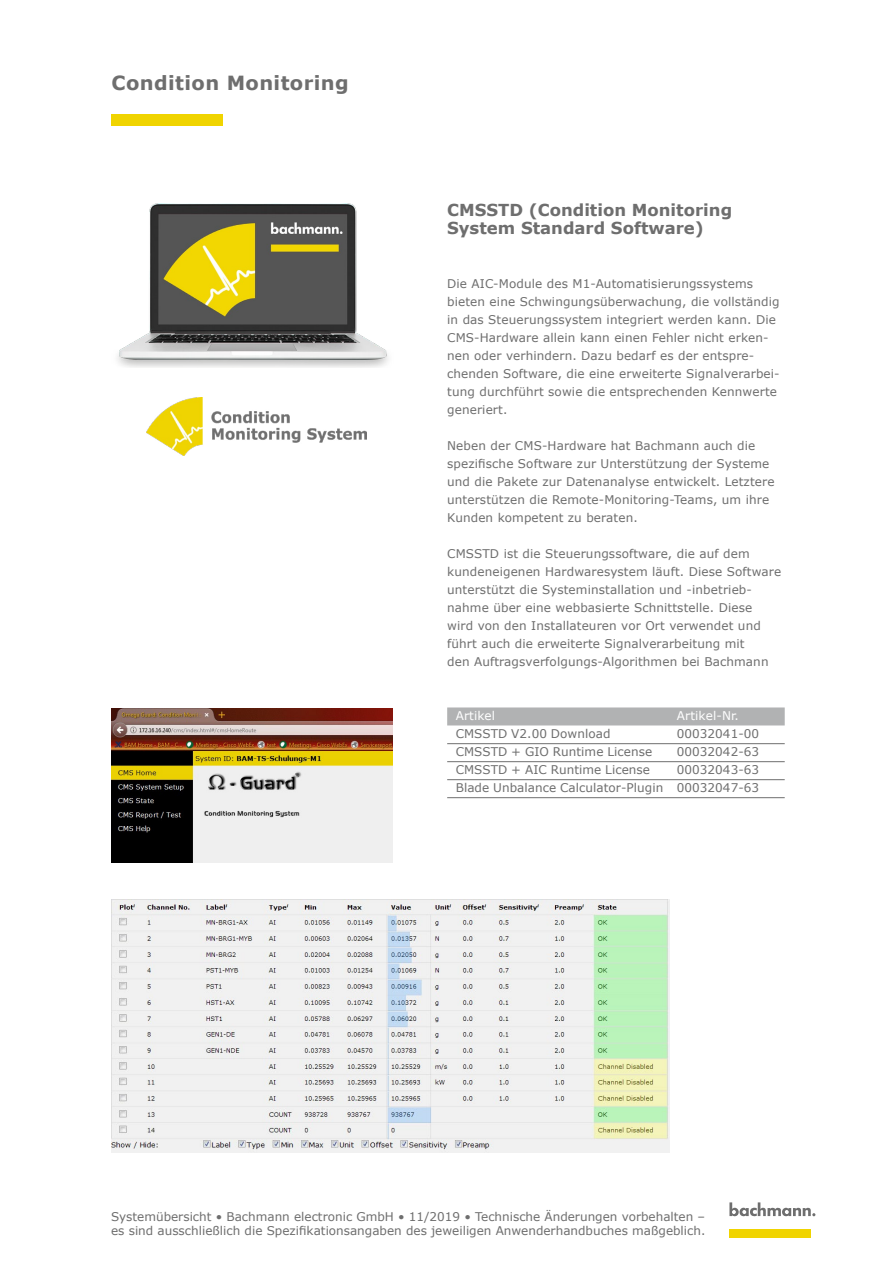
<style>
.page{position:relative;width:893px;height:1263px;background:#fff}
.page>*{position:absolute;margin:0;border:0;box-sizing:border-box;transform-origin:0 0}
.t1{font:700 19.5px "Verdana";letter-spacing:.02em;color:#6e6e6e}
.t2{font:700 16.5px/18px "Verdana";color:#6e6e6e}
.t3{font:12px/18px "Verdana";letter-spacing:.01em;color:#6e6e6e}
.t4{font:12px "Verdana";letter-spacing:.01em;color:#fff}
</style>
<div class="page">
<div style="left:112px;top:115px;width:111px;height:11px;background:#f0d400"></div>
<svg style="left:729px;top:1202px;width:86px;height:15px"></svg>
<div style="left:729px;top:1229px;width:82px;height:8px;background:#f0d400"></div>
<img style="left:112px;top:708px;width:281px;height:154px">
<img style="left:117px;top:203px;width:271px;height:164px">
<img style="left:147px;top:398px;width:220px;height:57px">
<img style="left:112px;top:899px;width:558px;height:253px">
<div style="left:447px;top:707px;width:338px;height:18px;background:#b1b2b3"></div>
<hr style="left:447px;top:743px;width:338px;height:1px;background:#6e6e6e">
<hr style="left:447px;top:761px;width:338px;height:1px;background:#6e6e6e">
<hr style="left:447px;top:779px;width:338px;height:1px;background:#6e6e6e">
<hr style="left:447px;top:797px;width:338px;height:1px;background:#6e6e6e">
<h1 class="t1" style="left:112px;top:69px;width:239px">Condition Monitoring</h1>
<h2 class="t2" style="left:447px;top:201px;width:287px">CMSSTD (Condition Monitoring<br>System Standard Software)</h2>
<p class="t3" style="left:447px;top:275px;width:334px">Die AIC-Module des M1-Automatisierungssystems bieten eine Schwingungsüberwachung, die vollständig in das Steuerungssystem integriert werden kann. Die CMS-Hardware allein kann einen Fehler nicht erken&shy;nen oder verhindern. Dazu bedarf es der entspre&shy;chenden Software, die eine erweiterte Signalverarbei&shy;tung durchführt sowie die entsprechenden Kennwerte generiert.</p>
<p class="t3" style="left:447px;top:437px;width:329px">Neben der CMS-Hardware hat Bachmann auch die spezifische Software zur Unterstützung der Systeme und die Pakete zur Datenanalyse entwickelt. Letztere unterstützen die Remote-Monitoring-Teams, um ihre Kunden kompetent zu beraten.</p>
<p class="t3" style="left:447px;top:545px;width:336px">CMSSTD ist die Steuerungssoftware, die auf dem kundeneigenen Hardwaresystem läuft. Diese Software unterstützt die Systeminstallation und -inbetrieb&shy;nahme über eine webbasierte Schnittstelle. Diese wird von den Installateuren vor Ort verwendet und führt auch die erweiterte Signalverarbeitung mit<br>den Auftragsverfolgungs-Algorithmen bei Bachmann</p>
<p class="t4" style="left:456px;top:708px;width:41px">Artikel</p>
<p class="t4" style="left:677px;top:708px;width:64px">Artikel-Nr.</p>
<p class="t3" style="left:456px;top:725px;width:156px">CMSSTD V2.00 Download</p>
<p class="t3" style="left:677px;top:725px;width:84px">00032041-00</p>
<p class="t3" style="left:456px;top:743px;width:198px">CMSSTD + GIO Runtime License</p>
<p class="t3" style="left:677px;top:743px;width:84px">00032042-63</p>
<p class="t3" style="left:456px;top:761px;width:196px">CMSSTD + AIC Runtime License</p>
<p class="t3" style="left:456px;top:761px;width:305px;text-align:right">00032043-63<br>Blade Unbalance Calculator-Plugin 00032047-63</p>
<p class="t3" style="left:111px;top:1209px;width:596px;line-height:14.4px">Systemübersicht • Bachmann electronic GmbH • 11/2019 • Technische Änderungen vorbehalten – es sind ausschließlich die Spezifikationsangaben des jeweiligen Anwenderhandbuches maßgeblich.</p>
</div>
